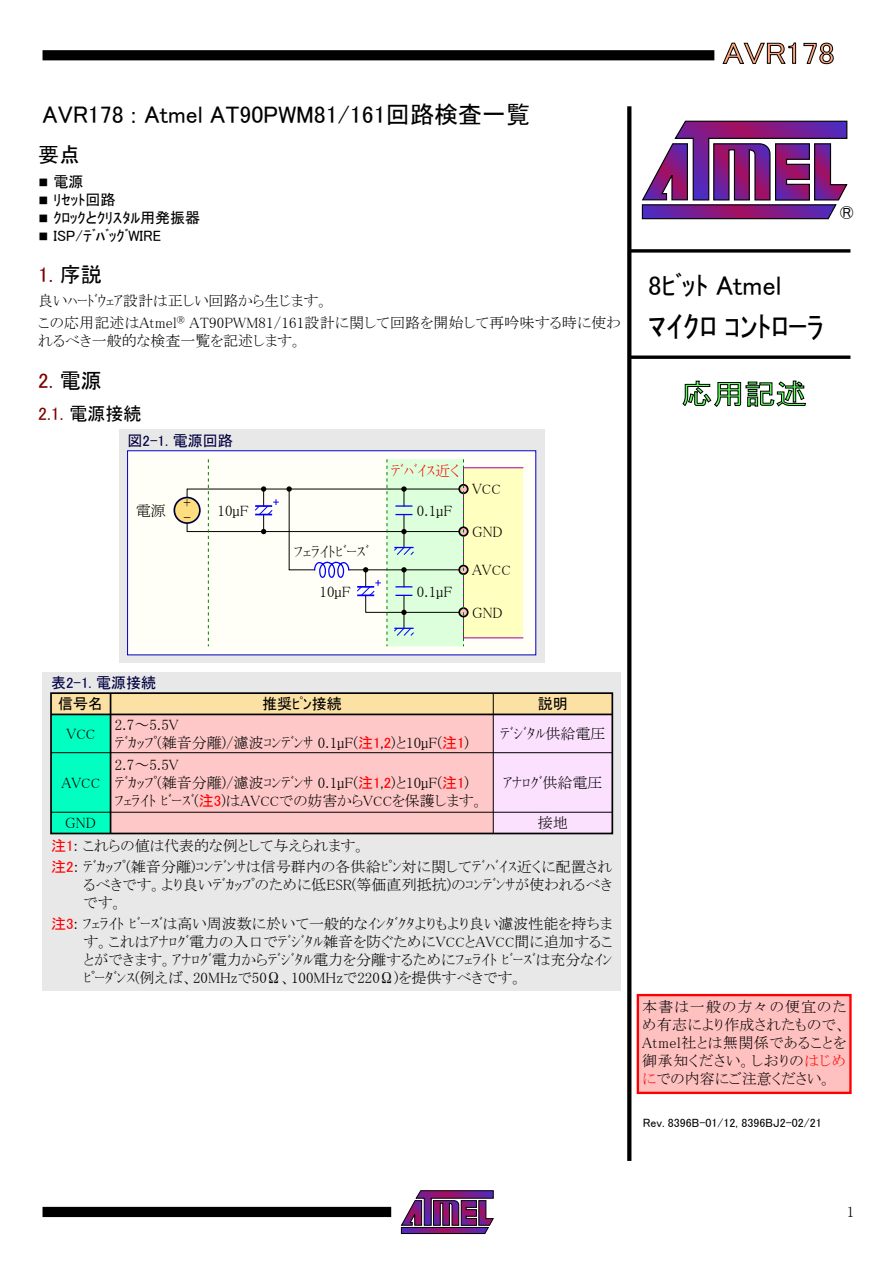
<style>
.page{position:relative;width:893px;height:1263px;background:#fff}
.page>*{position:absolute;margin:0;border:0;box-sizing:border-box;transform-origin:0 0}
.t1{font:30px "MS P Gothic";color:#000}
.t2{font:30px "MS P Gothic";color:#ffa880;scale:1.1 1}
.t3{font:28.5px "MS P Gothic";color:#60ff60;scale:1.1 1}
.t4{font:27px "MS P Gothic";color:#000}
.t5{font:24px "MS P Gothic";color:#000}
.t6{font:21px "MS P Gothic";color:#800000}
.t7{font:21px "MS P Gothic";color:#000}
.t8{font:18px "MS P Gothic";color:#800000}
.t9{font:15px/18px "MS P Mincho";color:#000}
.t10{font:15px "MS P Gothic";color:#000}
.t11{font:15px "MS P Gothic";color:#000040}
.t12{font:15px "MS P Mincho";color:#f00}
.t13{font:13.5px "MS P Mincho";color:#000}
.t14{font:12px "MS P Gothic";color:#000}
.s1{font-size:10.5px}
.s2{color:#000}
.s3{font-size:15px}
.s4{font-size:13.5px}
.s5{font-family:"MS P Gothic";color:#f00}
.s6{font-family:"MS P Gothic"}
.s7{color:#f00}
</style>
<div class="page">
<svg style="left:641px;top:120px;width:207px;height:100px"></svg>
<svg style="left:631px;top:355px;width:219px;height:4px"></svg>
<svg style="left:631px;top:249px;width:219px;height:4px"></svg>
<svg style="left:627px;top:106px;width:4px;height:1055px;background:#0e0e0e"></svg>
<svg style="left:682px;top:381px;width:124px;height:26px"></svg>
<svg style="left:401px;top:1190px;width:93px;height:44px"></svg>
<div style="left:43px;top:1207px;width:348px;height:10px;background:#000"></div>
<div style="left:43px;top:50px;width:671px;height:10px;background:#000"></div>
<svg style="left:723px;top:43px;width:73px;height:21px"></svg>
<svg style="left:803px;top:43px;width:31px;height:21px"></svg>
<div style="left:638px;top:995px;width:212px;height:98px;background:#ffc0c0"></div>
<div style="left:637px;top:994px;width:215px;height:100px;border:2px solid #f00"></div>
<div style="left:119px;top:429px;width:425px;height:234px;background:#e8e8e8"></div>
<div style="left:128px;top:451px;width:408px;height:204px;background:#fffff7"></div>
<div style="left:174px;top:497px;width:26px;height:26px;background:#ffde80;border-radius:50%"></div>
<div style="left:173px;top:497px;width:28px;height:27px;border:2px solid #000040;border-radius:50%"></div>
<div style="left:463px;top:468px;width:60px;height:170px;background:#ffffc0"></div>
<div style="left:459px;top:485px;width:9px;height:8px;background:#ffc0c0;border-radius:50%"></div>
<div style="left:458px;top:484px;width:11px;height:10px;border:2px solid #000;border-radius:50%"></div>
<div style="left:459px;top:527px;width:9px;height:9px;background:#ffc0c0;border-radius:50%"></div>
<div style="left:458px;top:526px;width:11px;height:11px;border:2px solid #000;border-radius:50%"></div>
<div style="left:459px;top:566px;width:9px;height:8px;background:#ffc0c0;border-radius:50%"></div>
<div style="left:458px;top:565px;width:11px;height:10px;border:2px solid #000;border-radius:50%"></div>
<div style="left:459px;top:608px;width:9px;height:9px;background:#ffc0c0;border-radius:50%"></div>
<div style="left:458px;top:607px;width:11px;height:10px;border:2px solid #000;border-radius:50%"></div>
<svg style="left:186px;top:459px;width:278px;height:187px"></svg>
<div style="left:43px;top:672px;width:578px;height:319px;background:#e8e8e8"></div>
<div style="left:111px;top:714px;width:382px;height:119px;background:#ffc8c8"></div>
<div style="left:51px;top:714px;width:60px;height:119px;background:#00ffc0"></div>
<div style="left:493px;top:714px;width:119px;height:119px;background:#fce1ff"></div>
<div style="left:51px;top:693px;width:561px;height:21px;background:#fce1a4"></div>
<div style="left:50px;top:692px;width:563px;height:142px;border:2px solid #000"></div>
<hr style="left:110px;top:693px;width:1px;height:140px;background:#000">
<hr style="left:493px;top:693px;width:1px;height:140px;background:#000">
<hr style="left:51px;top:713px;width:561px;height:2px;background:#000">
<hr style="left:51px;top:752px;width:561px;height:1px;background:#000">
<hr style="left:51px;top:812px;width:561px;height:1px;background:#000">
<h3 class="t5" style="left:43px;top:103px;width:489px">AVR178 : Atmel AT90PWM81/161回路検査一覧</h3>
<h3 class="t7" style="left:38px;top:144px;width:43px">要点</h3>
<p class="t10" style="left:38px;top:174px;width:47px"><span class="s1">■</span> 電源</p>
<p class="t10" style="left:38px;top:192px;width:79px"><span class="s1">■</span> ﾘｾｯﾄ回路</p>
<p class="t10" style="left:38px;top:210px;width:163px"><span class="s1">■</span> ｸﾛｯｸとｸﾘｽﾀﾙ用発振器</p>
<p class="t10" style="left:38px;top:228px;width:124px"><span class="s1">■</span> ISP/ﾃﾞﾊﾞｯｸﾞWIRE</p>
<h3 class="t6" style="left:38px;top:264px;width:65px">1. <span class="s2">序説</span></h3>
<p class="t9" style="left:38px;top:289px;width:584px;line-height:22.5px">良いﾊｰﾄﾞｳｪｱ設計は正しい回路から生じます。<br>この応用記述はAtmel<sup>®</sup> AT90PWM81/161設計に関して回路を開始して再吟味する時に使わ</p>
<p class="t9" style="left:38px;top:332px;width:265px">れるべき一般的な検査一覧を記述します。</p>
<h3 class="t6" style="left:38px;top:370px;width:65px">2. <span class="s2">電源</span></h3>
<p class="t8" style="left:38px;top:404px;width:105px">2.1. <span class="s2">電源接続</span></p>
<p class="t11" style="left:128px;top:433px;width:107px">図2-1. 電源回路</p>
<p class="t12" style="left:391px;top:463px;width:71px">ﾃﾞﾊﾞｲｽ近く</p>
<p class="t9" style="left:136px;top:501px;width:31px">電源</p>
<p class="t9" style="left:183px;top:494px;width:9px">+</p>
<p class="t9" style="left:183px;top:509px;width:9px">-</p>
<p class="t9" style="left:218px;top:501px;width:33px">10µF</p>
<p class="t9" style="left:417px;top:501px;width:37px">0.1µF</p>
<p class="t9" style="left:294px;top:543px;width:76px">ﾌｪﾗｲﾄﾋﾞｰｽﾞ</p>
<p class="t9" style="left:320px;top:582px;width:33px">10µF</p>
<p class="t9" style="left:417px;top:582px;width:37px">0.1µF</p>
<p class="t13" style="left:472px;top:483px;width:30px"><span class="s3">V</span>CC</p>
<p class="t9" style="left:472px;top:523px;width:32px">GND</p>
<p class="t9" style="left:472px;top:561px;width:40px">AV<span class="s4">CC</span></p>
<p class="t9" style="left:472px;top:603px;width:32px">GND</p>
<h1 class="t2" style="left:723px;top:38px;width:103px">AVR178</h1>
<h3 class="t7" style="left:840px;top:202px;width:16px">®</h3>
<h3 class="t4" style="left:648px;top:271px;width:135px">8ﾋﾞｯﾄ Atmel</h3>
<h1 class="t1" style="left:648px;top:311px;width:177px">ﾏｲｸﾛ ｺﾝﾄﾛｰﾗ</h1>
<h2 class="t3" style="left:681px;top:379px;width:116px">応用記述</h2>
<p class="t11" style="left:51px;top:675px;width:107px">表2-1. 電源接続</p>
<p class="t10" style="left:58px;top:696px;width:46px">信号名</p>
<p class="t10" style="left:262px;top:696px;width:81px">推奨ﾋﾟﾝ接続</p>
<p class="t10" style="left:538px;top:696px;width:31px">説明</p>
<p class="t13" style="left:66px;top:727px;width:30px"><span class="s3">V</span>CC</p>
<p class="t9" style="left:115px;top:715px;width:356px">2.7～5.5V<br>ﾃﾞｶｯﾌﾟ(雑音分離)/濾波ｺﾝﾃﾞﾝｻ 0.1µF(<span class="s5">注1</span><span class="s6">,</span><span class="s5">2</span>)と10µF(<span class="s5">注1</span>)</p>
<p class="t9" style="left:500px;top:724px;width:107px">ﾃﾞｼﾞﾀﾙ供給電圧</p>
<p class="t9" style="left:61px;top:773px;width:40px">AV<span class="s4">CC</span></p>
<p class="t9" style="left:115px;top:755px;width:371px">2.7～5.5V<br>ﾃﾞｶｯﾌﾟ(雑音分離)/濾波ｺﾝﾃﾞﾝｻ 0.1µF(<span class="s5">注1</span><span class="s6">,</span><span class="s5">2</span>)と10µF(<span class="s5">注1</span>)<br>ﾌｪﾗｲﾄ ﾋﾞｰｽﾞ(<span class="s5">注3</span>)はAV<span class="s4">CC</span>での妨害からV<span class="s4">CC</span>を保護します。</p>
<p class="t9" style="left:503px;top:773px;width:101px">ｱﾅﾛｸﾞ供給電圧</p>
<p class="t9" style="left:65px;top:814px;width:32px">GND</p>
<p class="t9" style="left:538px;top:814px;width:31px">接地</p>
<p class="t9" style="left:51px;top:835px;width:563px;line-height:21px"><span class="s5">注1</span>: これらの値は代表的な例として与えられます。<br><span class="s5">注2</span>: ﾃﾞｶｯﾌﾟ(雑音分離)ｺﾝﾃﾞﾝｻは信号群内の各供給ﾋﾟﾝ対に関してﾃﾞﾊﾞｲｽ近くに配置され</p>
<p class="t9" style="left:84px;top:875px;width:530px">るべきです。より良いﾃﾞｶｯﾌﾟのために低ESR(等価直列抵抗)のｺﾝﾃﾞﾝｻが使われるべきです。</p>
<p class="t9" style="left:84px;top:914px;width:530px;text-align:justify;text-indent:-33px"><span class="s5">注3</span>: ﾌｪﾗｲﾄ ﾋﾞｰｽﾞは高い周波数に於いて一般的なｲﾝﾀﾞｸﾀよりもより良い濾波性能を持ちます。これはｱﾅﾛｸﾞ電力の入口でﾃﾞｼﾞﾀﾙ雑音を防ぐためにV<span class="s4">CC</span>とAV<span class="s4">CC</span>間に追加することができます。ｱﾅﾛｸﾞ電力からﾃﾞｼﾞﾀﾙ電力を分離するためにﾌｪﾗｲﾄ ﾋﾞｰｽﾞは充分なｲﾝﾋﾟｰﾀﾞﾝｽ(例えば、20MHzで50Ω、100MHzで220Ω)を提供すべきです。</p>
<p class="t9" style="left:642px;top:998px;width:206px;text-align:justify">本書は一般の方々の便宜のため有志により作成されたもので、Atmel社とは無関係であることを御承知ください。しおりの<span class="s7">はじめに</span>での内容にご注意ください。</p>
<p class="t14" style="left:643px;top:1116px;width:180px">Rev. 8396B-01/12, 8396BJ2-02/21</p>
<p class="t9" style="left:847px;top:1202px;width:9px">1</p>
</div>
